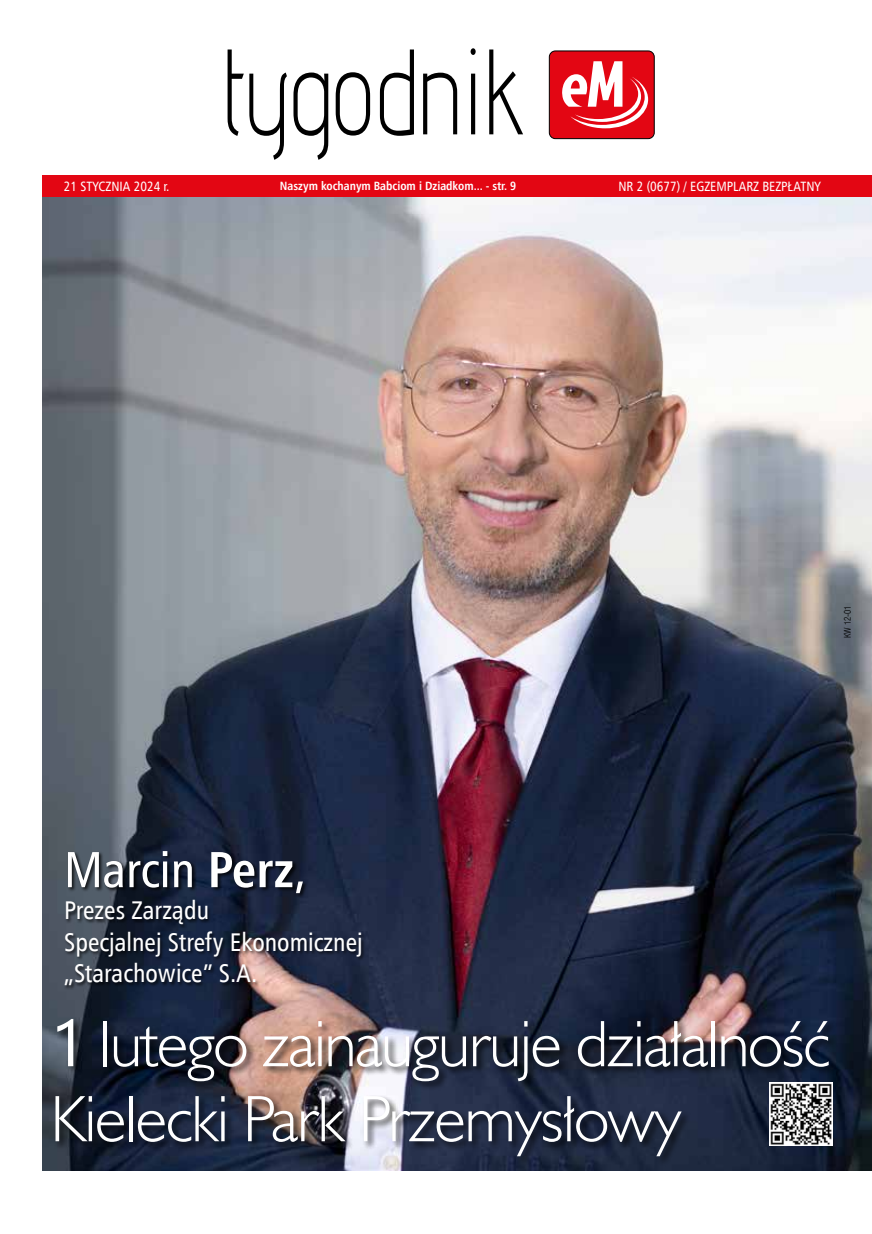
<style>
.page{position:relative;width:872px;height:1234px;background:#fff}
.page>*{position:absolute;margin:0;border:0;box-sizing:border-box;transform-origin:0 0}
.t1{font:66px/75px "Humanst 521 Lt EUX";letter-spacing:-.02em;color:#fff}
.t2{font:50.55px "Humnst 777 Cn EUX";color:#fff}
.t3{font:25.65px/31.5px "Humnst 777 Cn EUX";color:#fff}
.t4{font:13.5px "Humnst 777 Cn EUX";color:#fff}
.t5{font:700 12px "Humnst 777 Cn EUX";color:#fff}
.t6{font:9px "Swis 721 Lt Cn EUX";color:#000}
.s1{font-weight:700}
</style>
<div class="page">
<img style="left:42px;top:188px;width:830px;height:982px">
<div style="left:43px;top:175px;width:829px;height:21px;background:#e30613"></div>
<div style="left:549px;top:51px;width:105px;height:88px;background:#e30613;border-radius:6px"></div>
<div style="left:549px;top:51px;width:105px;height:88px;border:1px solid #000;border-radius:6px"></div>
<svg style="left:562px;top:61px;width:86px;height:67px"></svg>
<div style="left:67px;top:850px;width:241px;height:47px;background:#000;opacity:.75"></div>
<div style="left:64px;top:899px;width:302px;height:90px;background:#000;opacity:.75"></div>
<svg style="left:227px;top:48px;width:296px;height:112px"></svg>
<div style="left:53px;top:1016px;width:785px;height:150px;background:#000;opacity:.75"></div>
<img style="left:770px;top:1082px;width:62px;height:63px">
<svg style="left:57px;top:1018px;width:16px;height:47px"></svg>
<p class="t4" style="left:64px;top:177px;width:107px">21 STYCZNIA 2024 r.</p>
<p class="t5" style="left:280px;top:179px;width:238px">Naszym kochanym Babciom i Dziadkom... - str. 9</p>
<p class="t4" style="left:618px;top:178px;width:204px">NR 2 (0677) / EGZEMPLARZ BEZPŁATNY</p>
<p class="t6" style="left:842px;top:638px;width:35px;rotate:-90deg">KW 12-01</p>
<h2 class="t2" style="left:64px;top:838px;width:244px">Marcin <span class="s1">Perz</span>,</h2>
<p class="t3" style="left:64px;top:894px;width:300px">Prezes Zarządu<br>Specjalnej Strefy Ekonomicznej „Starachowice” S.A.</p>
<h1 class="t1" style="left:50px;top:1004px;width:781px;text-indent:50px">lutego zainauguruje działalność<br>Kielecki Park Przemysłowy</h1>
</div>
